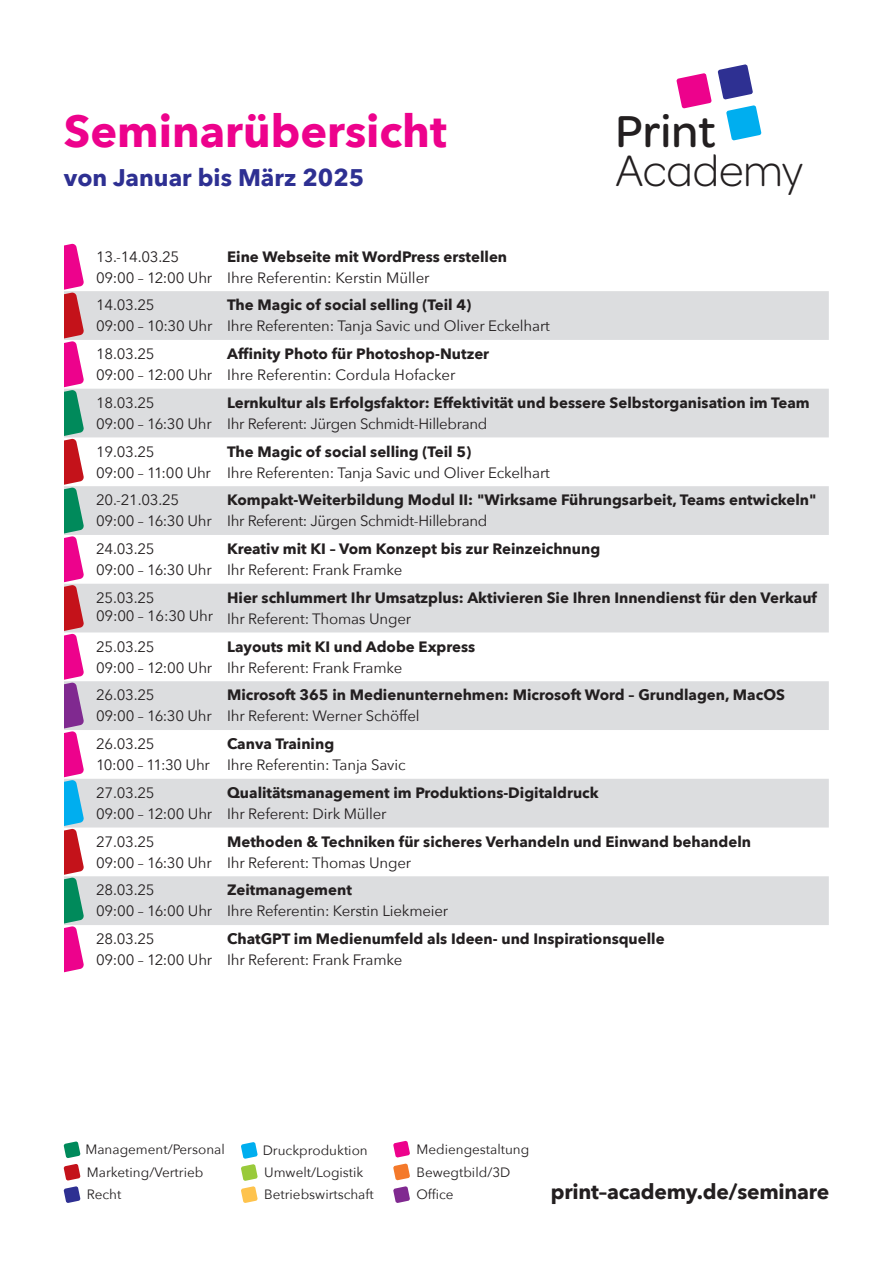
<style>
.page{position:relative;width:893px;height:1263px;background:#fff}
.page>*{position:absolute;margin:0;border:0;box-sizing:border-box;transform-origin:0 0}
.t1{font:500 47.7px "Omnes";color:#231f20}
.t2{font:300 46.8px "Omnes";letter-spacing:-.005em;color:#231f20}
.t3{font:700 45px "Avenir Next";color:#ed028c}
.t4{font:700 24px "Avenir Next";color:#2e3092}
.t5{font:700 21px "Avenir Next";letter-spacing:-.01em;color:#231f20}
.t6{font:15px/21px "Avenir Next";letter-spacing:-.01em;color:#231f20}
.t7{font:700 15px "Avenir Next";color:#231f20}
.t8{font:13.5px/22.2px "Avenir Next";color:#231f20}
</style>
<div class="page">
<svg style="left:84px;top:291px;width:745px;height:634px;fill:#dcdddf"></svg>
<svg style="left:718px;top:64px;width:43px;height:77px"></svg>
<svg style="left:676px;top:73px;width:36px;height:36px"></svg>
<svg style="left:64px;top:243px;width:20px;height:730px;background:#b2648f"></svg>
<svg style="left:393px;top:1141px;width:17px;height:16px"></svg>
<svg style="left:241px;top:1142px;width:17px;height:61px"></svg>
<svg style="left:393px;top:1163px;width:17px;height:17px"></svg>
<svg style="left:64px;top:1141px;width:17px;height:17px"></svg>
<svg style="left:64px;top:1164px;width:17px;height:39px"></svg>
<svg style="left:393px;top:1186px;width:17px;height:17px"></svg>
<h3 class="t3" style="left:64px;top:92px;width:384px">Seminarübersicht</h3>
<h3 class="t4" style="left:64px;top:156px;width:302px">von Januar bis März 2025</h3>
<p class="t6" style="left:96px;top:245px;width:118px">13.-14.03.25<br>09:00 – 12:00 Uhr</p>
<p class="t7" style="left:227px;top:243px;width:282px">Eine Webseite mit WordPress erstellen</p>
<p class="t6" style="left:227px;top:266px;width:204px">Ihre Referentin: Kerstin Müller</p>
<p class="t6" style="left:96px;top:294px;width:118px">14.03.25<br>09:00 – 10:30 Uhr</p>
<p class="t7" style="left:227px;top:292px;width:246px">The Magic of social selling (Teil 4)</p>
<p class="t6" style="left:227px;top:315px;width:324px">Ihre Referenten: Tanja Savic und Oliver Eckelhart</p>
<p class="t6" style="left:96px;top:343px;width:118px">18.03.25<br>09:00 – 12:00 Uhr</p>
<p class="t7" style="left:227px;top:341px;width:264px">Affinity Photo für Photoshop-Nutzer</p>
<p class="t6" style="left:227px;top:364px;width:230px">Ihre Referentin: Cordula Hofacker</p>
<h1 class="t1" style="left:616px;top:99px;width:102px">Print</h1>
<h2 class="t2" style="left:616px;top:140px;width:189px">Academy</h2>
<p class="t6" style="left:96px;top:392px;width:117px">18.03.25<br>09:00 – 16:30 Uhr</p>
<p class="t7" style="left:227px;top:390px;width:584px">Lernkultur als Erfolgsfaktor: Effektivität und bessere Selbstorganisation im Team</p>
<p class="t6" style="left:227px;top:413px;width:262px">Ihr Referent: Jürgen Schmidt-Hillebrand</p>
<p class="t6" style="left:96px;top:440px;width:116px">19.03.25<br>09:00 – 11:00 Uhr</p>
<p class="t7" style="left:227px;top:438px;width:246px">The Magic of social selling (Teil 5)</p>
<p class="t6" style="left:227px;top:461px;width:324px">Ihre Referenten: Tanja Savic und Oliver Eckelhart</p>
<p class="t6" style="left:96px;top:489px;width:117px">20.-21.03.25<br>09:00 – 16:30 Uhr</p>
<p class="t7" style="left:227px;top:487px;width:591px">Kompakt-Weiterbildung Modul II: "Wirksame Führungsarbeit, Teams entwickeln"</p>
<p class="t6" style="left:227px;top:510px;width:262px">Ihr Referent: Jürgen Schmidt-Hillebrand</p>
<p class="t6" style="left:96px;top:538px;width:117px">24.03.25<br>09:00 – 16:30 Uhr</p>
<p class="t7" style="left:227px;top:536px;width:375px">Kreativ mit KI – Vom Konzept bis zur Reinzeichnung</p>
<p class="t6" style="left:227px;top:559px;width:177px">Ihr Referent: Frank Framke</p>
<p class="t6" style="left:96px;top:588px;width:119px;line-height:18px">25.03.25<br>09:00 – 16:30 Uhr</p>
<p class="t7" style="left:227px;top:585px;width:591px">Hier schlummert Ihr Umsatzplus: Aktivieren Sie Ihren Innendienst für den Verkauf</p>
<p class="t6" style="left:227px;top:608px;width:186px">Ihr Referent: Thomas Unger</p>
<p class="t6" style="left:96px;top:635px;width:118px">25.03.25<br>09:00 – 12:00 Uhr</p>
<p class="t7" style="left:227px;top:633px;width:250px">Layouts mit KI und Adobe Express</p>
<p class="t6" style="left:227px;top:656px;width:177px">Ihr Referent: Frank Framke</p>
<p class="t6" style="left:96px;top:684px;width:117px">26.03.25<br>09:00 – 16:30 Uhr</p>
<p class="t7" style="left:227px;top:682px;width:559px">Microsoft 365 in Medienunternehmen: Microsoft Word – Grundlagen, MacOS</p>
<p class="t6" style="left:227px;top:705px;width:194px">Ihr Referent: Werner Schöffel</p>
<p class="t6" style="left:96px;top:733px;width:115px">26.03.25<br>10:00 – 11:30 Uhr</p>
<p class="t7" style="left:227px;top:731px;width:109px">Canva Training</p>
<p class="t6" style="left:227px;top:754px;width:180px">Ihre Referentin: Tanja Savic</p>
<p class="t6" style="left:96px;top:782px;width:118px">27.03.25<br>09:00 – 12:00 Uhr</p>
<p class="t7" style="left:227px;top:780px;width:373px">Qualitätsmanagement im Produktions-Digitaldruck</p>
<p class="t6" style="left:227px;top:803px;width:161px">Ihr Referent: Dirk Müller</p>
<p class="t6" style="left:96px;top:830px;width:117px">27.03.25<br>09:00 – 16:30 Uhr</p>
<p class="t7" style="left:227px;top:828px;width:525px">Methoden &amp; Techniken für sicheres Verhandeln und Einwand behandeln</p>
<p class="t6" style="left:227px;top:851px;width:186px">Ihr Referent: Thomas Unger</p>
<p class="t6" style="left:96px;top:879px;width:118px">28.03.25<br>09:00 – 16:00 Uhr</p>
<p class="t7" style="left:227px;top:877px;width:126px">Zeitmanagement</p>
<p class="t6" style="left:227px;top:900px;width:223px">Ihre Referentin: Kerstin Liekmeier</p>
<p class="t6" style="left:96px;top:928px;width:118px">28.03.25<br>09:00 – 12:00 Uhr</p>
<p class="t7" style="left:227px;top:926px;width:439px">ChatGPT im Medienumfeld als Ideen- und Inspirationsquelle</p>
<p class="t6" style="left:227px;top:949px;width:177px">Ihr Referent: Frank Framke</p>
<p class="t8" style="left:85px;top:1138px;width:141px">Management/Personal</p>
<p class="t8" style="left:263px;top:1139px;width:107px">Druckproduktion</p>
<p class="t8" style="left:416px;top:1137px;width:114px">Mediengestaltung</p>
<p class="t8" style="left:87px;top:1160px;width:118px">Marketing/Vertrieb</p>
<p class="t8" style="left:264px;top:1161px;width:111px">Umwelt/Logistik<br>Betriebswirtschaft</p>
<p class="t8" style="left:416px;top:1160px;width:95px">Bewegtbild/3D</p>
<p class="t8" style="left:87px;top:1183px;width:36px">Recht</p>
<p class="t8" style="left:416px;top:1183px;width:39px">Office</p>
<h3 class="t5" style="left:551px;top:1174px;width:280px">print–academy.de/seminare</h3>
</div>
